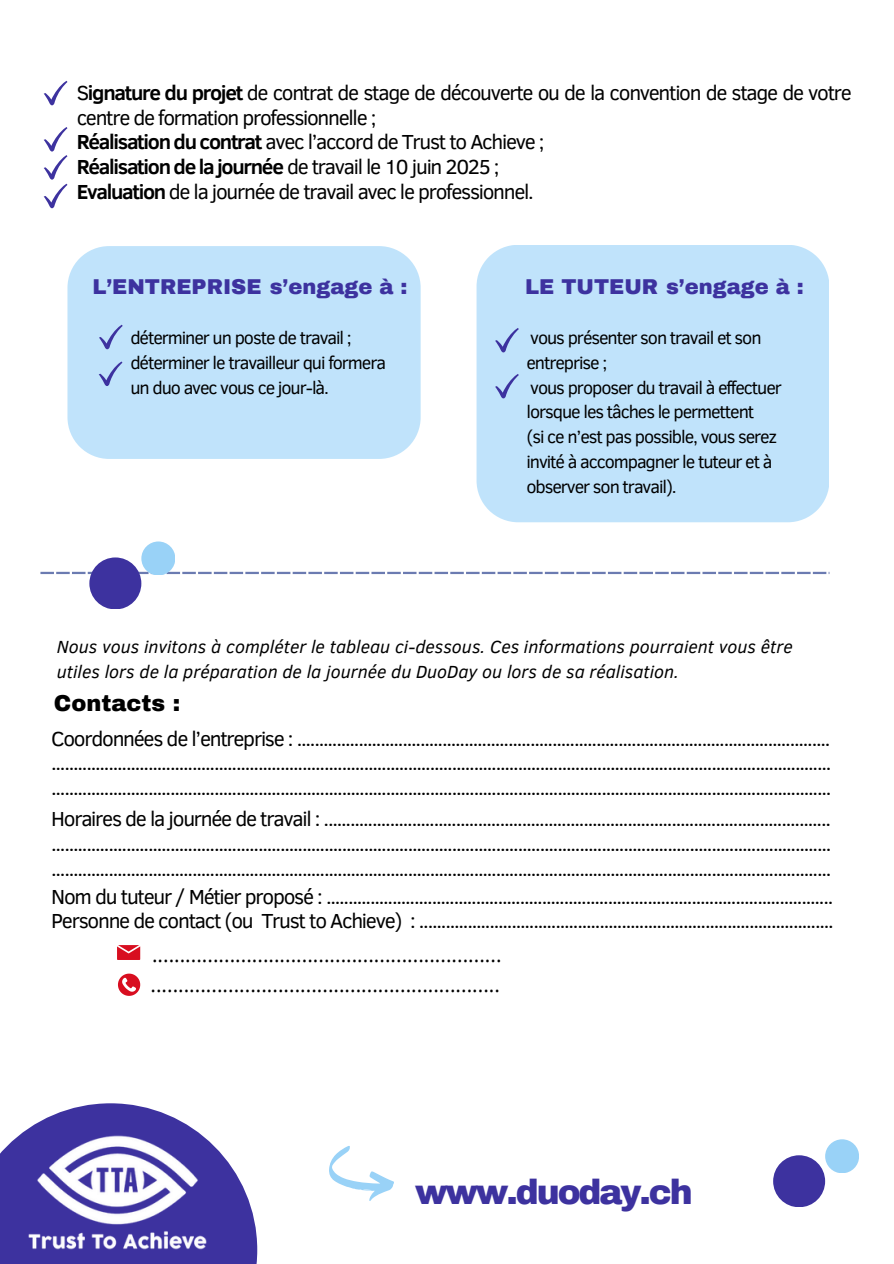
<style>
.page{position:relative;width:894px;height:1264px;background:#fff}
.page>*{position:absolute;margin:0;border:0;box-sizing:border-box;transform-origin:0 0}
.t1{font:900 34.5px "Archivo";letter-spacing:-.06em;color:#3d329f}
.t2{font:900 22.5px "Archivo";color:#000}
.t3{font:900 21px "Archivo";color:#3d329f}
.t4{font:20.85px/24.8px "Clear Sans";letter-spacing:-.06em;color:#000}
.t5{font:20.85px "Open Sans";color:#000}
.t6{font:18px/24.8px "Clear Sans";letter-spacing:-.06em;color:#000}
.t7{font:italic 18px "Clear Sans";color:#000}
.s1{font-weight:700}
</style>
<div class="page">
<svg style="left:0;top:1103px;width:257px;height:160px;fill:#3d329f"></svg>
<img style="left:16px;top:1134px;width:201px;height:116px">
<svg style="left:44px;top:81px;width:23px;height:24px"></svg>
<svg style="left:44px;top:127px;width:23px;height:81px"></svg>
<div style="left:67px;top:246px;width:353px;height:213px;background:#c0e3fb"></div>
<div style="left:476px;top:245px;width:352px;height:277px;background:#c0e3fb"></div>
<svg style="left:99px;top:325px;width:23px;height:24px"></svg>
<svg style="left:99px;top:361px;width:23px;height:25px"></svg>
<svg style="left:495px;top:328px;width:23px;height:24px"></svg>
<svg style="left:495px;top:374px;width:23px;height:24px"></svg>
<svg style="left:117px;top:945px;width:23px;height:14px"></svg>
<svg style="left:118px;top:973px;width:22px;height:22px"></svg>
<svg style="left:329px;top:1146px;width:65px;height:55px"></svg>
<div style="left:772px;top:1155px;width:52px;height:52px;background:#3d329f;border-radius:50%"></div>
<div style="left:824px;top:1139px;width:34px;height:34px;background:#99d2f7;border-radius:50%"></div>
<svg style="left:40px;top:572px;width:789px;height:2px"></svg>
<div style="left:89px;top:557px;width:52px;height:52px;background:#3d329f;border-radius:50%"></div>
<div style="left:141px;top:541px;width:34px;height:34px;background:#99d2f7;border-radius:50%"></div>
<p class="t4" style="left:77px;top:79px;width:776px">S<span class="s1">ignature du projet</span> de contrat de stage de découverte ou de la convention de stage de votre centre de formation professionnelle ;<br><span class="s1">Réalisation du contrat</span> avec l’accord de Trust to Achieve ;<br><span class="s1">Réalisation de la journée</span> de travail le 10 juin 2025 ;<br><span class="s1">Evaluation</span> de la journée de travail avec le professionnel.</p>
<p class="t3" style="left:92px;top:276px;width:316px">L’ENTREPRISE s’engage à :</p>
<p class="t3" style="left:525px;top:276px;width:280px">LE TUTEUR s’engage à :</p>
<h2 class="t6" style="left:130px;top:324px;width:223px">déterminer un poste de travail ;</h2>
<h3 class="t6" style="left:130px;top:349px;width:257px">déterminer le travailleur qui formera</h3>
<p class="t6" style="left:130px;top:374px;width:200px">un duo avec vous ce jour-là.</p>
<p class="t6" style="left:526px;top:324px;width:236px">vous présenter son travail et son entreprise ;</p>
<p class="t6" style="left:530px;top:374px;width:253px">vous proposer du travail à effectuer</p>
<p class="t6" style="left:526px;top:398px;width:229px">lorsque les tâches le permettent</p>
<p class="t6" style="left:526px;top:423px;width:252px">(si ce n’est pas possible, vous serez</p>
<h2 class="t6" style="left:526px;top:448px;width:247px">invité à accompagner le tuteur et à observer son travail).</h2>
<p class="t7" style="left:57px;top:634px;width:737px">Nous vous invitons à compléter le tableau ci-dessous. Ces informations pourraient vous être</p>
<p class="t7" style="left:57px;top:658px;width:623px">utiles lors de la préparation de la journée du DuoDay ou lors de sa réalisation.</p>
<p class="t2" style="left:54px;top:691px;width:128px">Contacts :</p>
<p class="t4" style="left:51px;top:725px;width:781px;text-align:justify">Coordonnées de l’entreprise : ......................................................................................................................... ................................................................................................................................................................................. .................................................................................................................................................................................</p>
<p class="t4" style="left:51px;top:805px;width:781px;text-align:justify">Horaires de la journée de travail : ................................................................................................................... ................................................................................................................................................................................. .................................................................................................................................................................................</p>
<h3 class="t4" style="left:51px;top:883px;width:784px">Nom du tuteur / Métier proposé : ...................................................................................................................<br>Personne de contact (ou Trust to Achieve) : ..............................................................................................</h3>
<p class="t5" style="left:152px;top:939px;width:351px">...............................................................</p>
<p class="t5" style="left:150px;top:969px;width:351px">...............................................................</p>
<p class="t1" style="left:415px;top:1173px;width:279px">www.duoday.ch</p>
</div>
